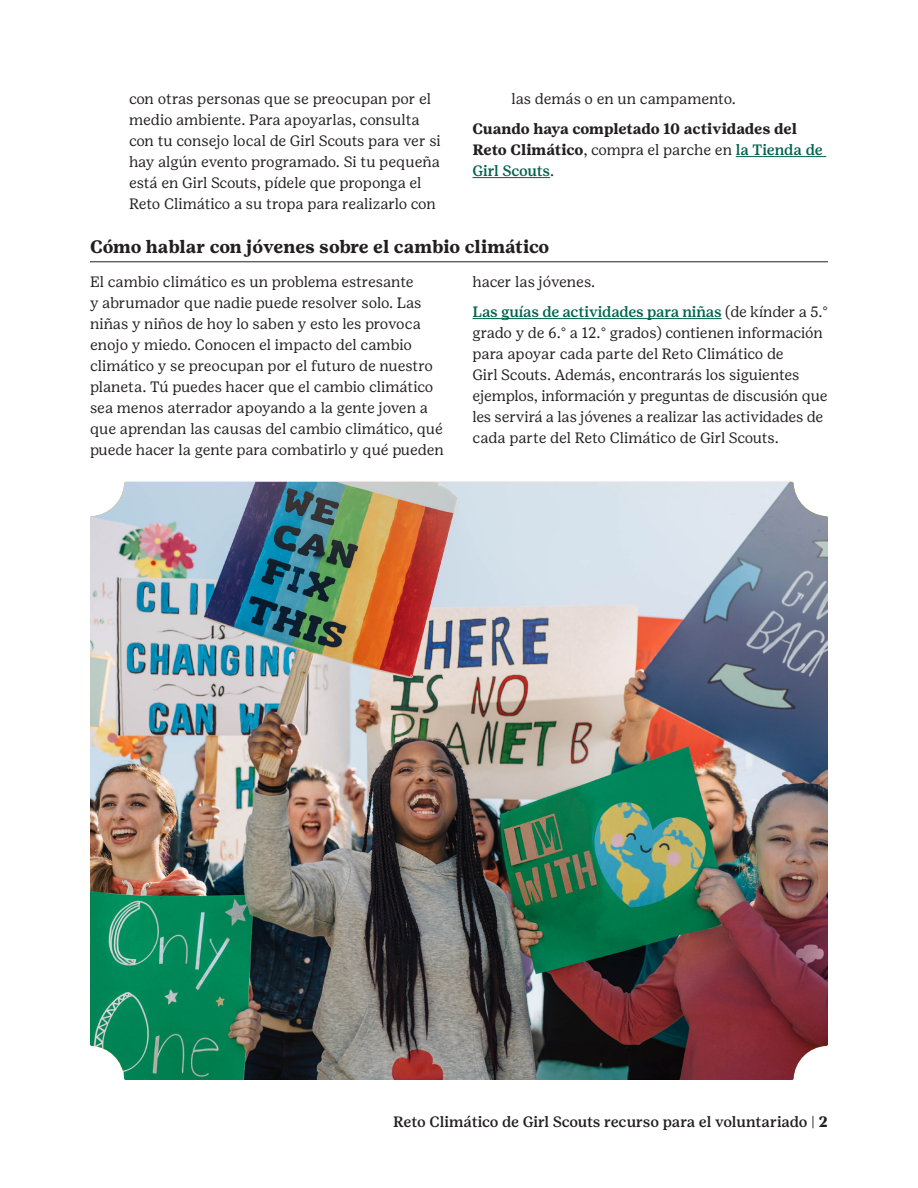
<style>
.page{position:relative;width:918px;height:1188px;background:#fff}
.page>*{position:absolute;margin:0;border:0;box-sizing:border-box;transform-origin:0 0}
.Guide_-_Small_subhed{font:700 18px "Girl Scout Text";letter-spacing:-.005em;color:#231f20}
.Guide_-_body_copy{font:15px/21px "Girl Scout Text";letter-spacing:-.01em;color:#231f20}
.Guide_-_body_copy-2{font:700 15px/21px "Girl Scout Text";letter-spacing:-.015em;color:#231f20}
.Folio_flush_right{font:500 15px "Girl Scout Text";letter-spacing:-.015em;color:#231f20}
.s1{font-weight:400}
.s2{font-weight:500;color:#00624c}
.s3{font-weight:700}
</style>
<div class="page">
<hr style="left:736px;top:156px;width:90px;height:1px;background:#00624c">
<hr style="left:472px;top:177px;width:78px;height:1px;background:#00624c">
<hr style="left:90px;top:262px;width:738px;height:1px;background:#231f20">
<hr style="left:472px;top:318px;width:250px;height:1px;background:#00624c">
<img style="left:90px;top:482px;width:738px;height:598px">
<p class="Guide_-_body_copy" style="left:129px;top:88px;width:313px">con otras personas que se preocupan por el medio ambiente. Para apoyarlas, consulta con tu consejo local de Girl Scouts para ver si hay algún evento programado. Si tu pequeña está en Girl Scouts, pídele que proponga el Reto Climático a su tropa para realizarlo con</p>
<p class="Guide_-_body_copy" style="left:512px;top:88px;width:226px">las demás o en un campamento.</p>
<p class="Guide_-_body_copy-2" style="left:472px;top:118px;width:352px">Cuando haya completado 10 actividades del<br>Reto Climático<span class="s1">, compra el parche en</span> <span class="s2">la Tienda de<br>Girl Scouts</span><span class="s1">.</span></p>
<p class="Guide_-_Small_subhed" style="left:90px;top:236px;width:461px">Cómo hablar con jóvenes sobre el cambio climático</p>
<p class="Guide_-_body_copy" style="left:90px;top:271px;width:356px">El cambio climático es un problema estresante<br>y abrumador que nadie puede resolver solo. Las niñas y niños de hoy lo saben y esto les provoca enojo y miedo. Conocen el impacto del cambio climático y se preocupan por el futuro de nuestro planeta. Tú puedes hacer que el cambio climático sea menos aterrador apoyando a la gente joven a que aprendan las causas del cambio climático, qué puede hacer la gente para combatirlo y qué pueden</p>
<p class="Guide_-_body_copy" style="left:472px;top:271px;width:124px">hacer las jóvenes.</p>
<p class="Guide_-_body_copy" style="left:472px;top:301px;width:357px"><span class="s2">Las guías de actividades para niñas</span> (de kínder a 5.° grado y de 6.° a 12.° grados) contienen información para apoyar cada parte del Reto Climático de<br>Girl Scouts. Además, encontrarás los siguientes ejemplos, información y preguntas de discusión que les servirá a las jóvenes a realizar las actividades de cada parte del Reto Climático de Girl Scouts.</p>
<p class="Folio_flush_right" style="left:393px;top:1113px;width:436px">Reto Climático de Girl Scouts recurso para el voluntariado | <span class="s3">2</span></p>
</div>
